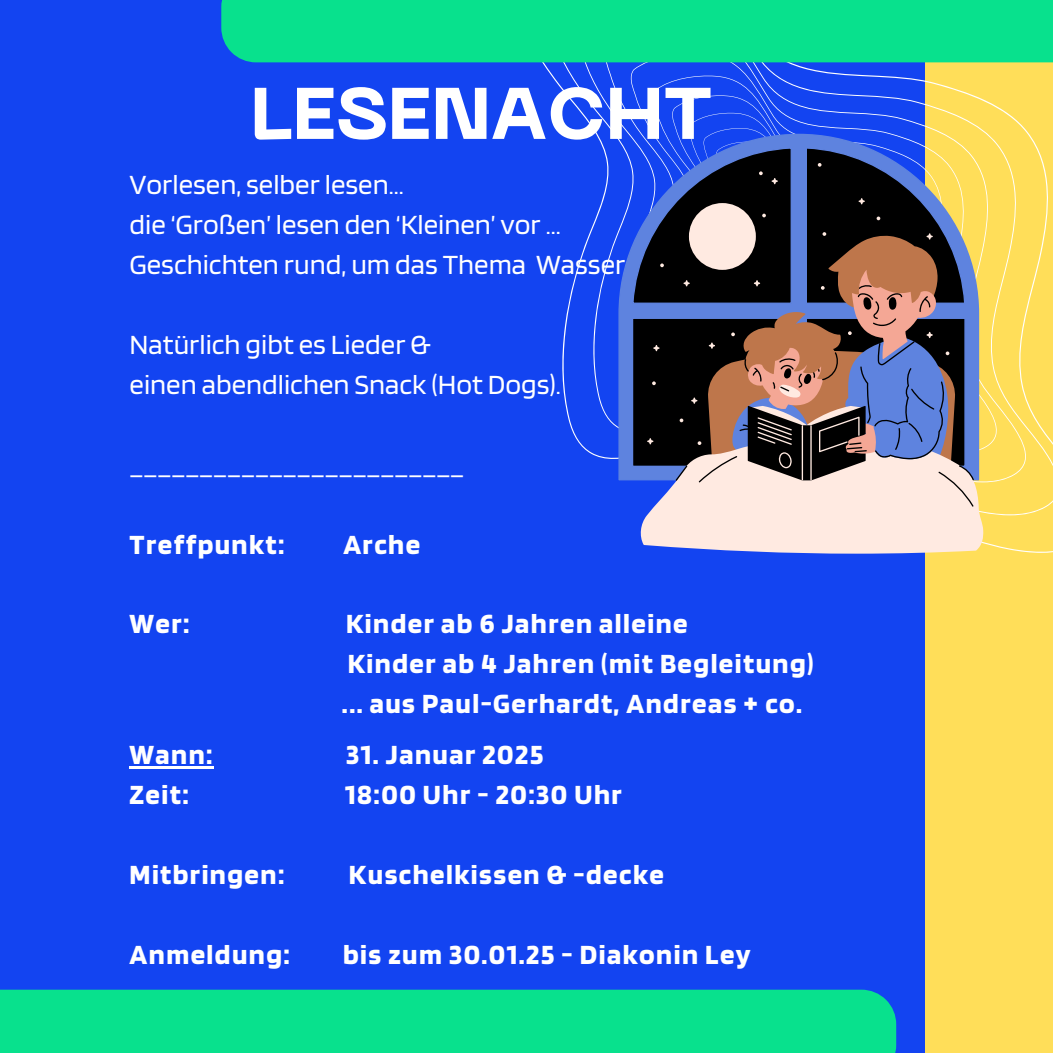
<style>
.page{position:relative;width:1053px;height:1053px;background:#ffde59}
.page>*{position:absolute;margin:0;border:0;box-sizing:border-box;transform-origin:0 0}
.t1{font:800 72.45px "PP Neue Machina";color:#fff}
.t2{font:700 29.05px/39.9px "Blinker";letter-spacing:.05em;color:#fff}
.t3{font:29.05px "Blinker";color:#fff}
</style>
<div class="page">
<div style="left:0;top:0;width:924px;height:1053px;background:#1344f1"></div>
<svg style="left:499px;top:62px;width:554px;height:492px"></svg>
<div style="left:0;top:989px;width:896px;height:64px;background:#08e18d"></div>
<div style="left:221px;top:0;width:832px;height:62px;background:#08e18d"></div>
<svg style="left:618px;top:134px;width:361px;height:347px"></svg>
<svg style="left:639px;top:141px;width:344px;height:412px;background:#a4a0ae"></svg>
<svg style="left:647px;top:163px;width:302px;height:282px;background:#524954"></svg>
<hr style="left:130px;top:766px;width:84px;height:2px;background:#fff">
<h1 class="t1" style="left:250px;top:86px;width:464px">LESENACHT</h1>
<p class="t3" style="left:130px;top:166px;width:276px">Vorlesen, selber lesen...</p>
<p class="t3" style="left:130px;top:206px;width:433px">die ‘Großen’ lesen den ‘Kleinen’ vor ...</p>
<p class="t3" style="left:130px;top:246px;width:497px">Geschichten rund, um das Thema Wasser</p>
<p class="t3" style="left:130px;top:326px;width:303px">Natürlich gibt es Lieder &amp;</p>
<p class="t3" style="left:130px;top:366px;width:433px">einen abendlichen Snack (Hot Dogs).</p>
<p class="t3" style="left:130px;top:446px;width:336px">________________________</p>
<h2 class="t2" style="left:130px;top:523px;width:156px">Treffpunkt:</h2>
<h2 class="t2" style="left:343px;top:523px;width:78px">Arche</h2>
<h2 class="t2" style="left:130px;top:603px;width:62px">Wer:</h2>
<h2 class="t2" style="left:342px;top:603px;width:473px">Kinder ab 6 Jahren alleine<br>Kinder ab 4 Jahren (mit Begleitung) ... aus Paul-Gerhardt, Andreas + co.</h2>
<h2 class="t2" style="left:130px;top:733px;width:85px">Wann:</h2>
<h2 class="t2" style="left:346px;top:733px;width:199px">31. Januar 2025</h2>
<h2 class="t2" style="left:130px;top:773px;width:61px">Zeit:</h2>
<h2 class="t2" style="left:345px;top:773px;width:278px">18:00 Uhr - 20:30 Uhr</h2>
<h2 class="t2" style="left:130px;top:853px;width:156px">Mitbringen:</h2>
<h2 class="t2" style="left:349px;top:853px;width:316px">Kuschelkissen &amp; -decke</h2>
<h2 class="t2" style="left:130px;top:933px;width:162px">Anmeldung:</h2>
<h2 class="t2" style="left:343px;top:933px;width:409px">bis zum 30.01.25 - Diakonin Ley</h2>
</div>
